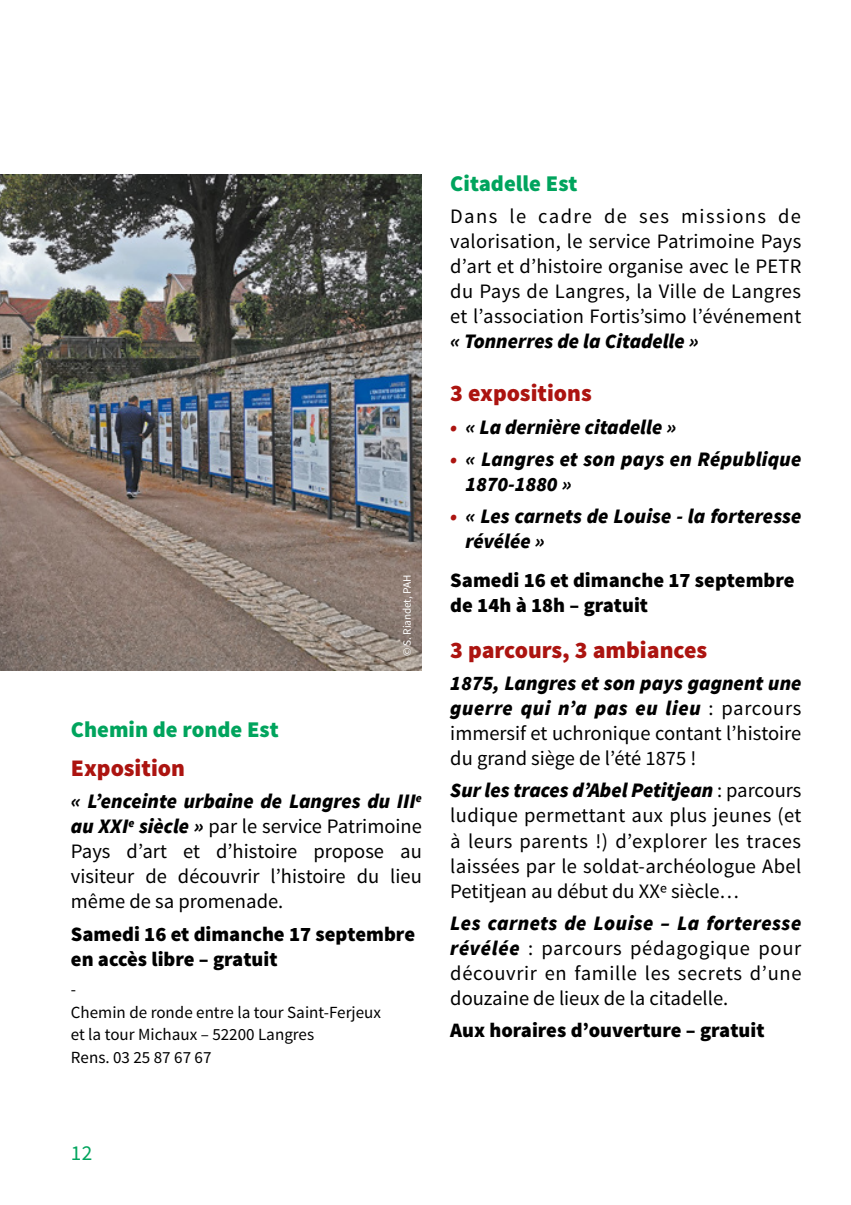
<style>
.page{position:relative;width:851px;height:1205px;background:#fff}
.page>*{position:absolute;margin:0;border:0;box-sizing:border-box;transform-origin:0 0}
.t1{font:900 23.75px "Source Sans Pro";color:#ac1410}
.t2{font:900 22.5px "Source Sans Pro";color:#00a45d}
.t3{font:21.25px "Source Sans Pro";color:#00a45d}
.t4{font:20.5px/25px "Source Sans Pro";color:#000;text-align:justify}
.t5{font:italic 900 20.5px/25px "Source Sans Pro";color:#000}
.t6{font:900 20.5px/25px "Source Sans Pro";color:#000}
.t7{font:17px/22.5px "Source Sans Pro";color:#000}
.t8{font:11.25px "Source Sans Pro";letter-spacing:-.01em;color:#fff}
.s1{font-weight:900;font-style:italic}
.s2{color:#ac1410}
</style>
<div class="page">
<img style="left:0;top:174px;width:422px;height:496px">
<p class="t8" style="left:400px;top:656px;width:83px;rotate:-90deg">© S. Riandet, PAH</p>
<p class="t2" style="left:71px;top:715px;width:209px">Chemin de ronde Est</p>
<p class="t1" style="left:71px;top:753px;width:115px">Exposition</p>
<p class="t4" style="left:71px;top:789px;width:352px"><span class="s1">« L’enceinte urbaine de Langres du III</span><sup>e </sup><span class="s1">au XXI</span><sup>e</sup> <span class="s1">siècle »</span> par le service Patrimoine Pays d’art et d’histoire propose au visiteur de découvrir l’histoire du lieu même de sa promenade.</p>
<p class="t6" style="left:71px;top:922px;width:345px">Samedi 16 et dimanche 17 septembre en accès libre – gratuit</p>
<p class="t7" style="left:71px;top:978px;width:311px">-<br>Chemin de ronde entre la tour Saint-Ferjeux et la tour Michaux – 52200 Langres<br>Rens. 03 25 87 67 67</p>
<p class="t2" style="left:450px;top:169px;width:129px">Citadelle Est</p>
<p class="t4" style="left:450px;top:204px;width:353px">Dans le cadre de ses missions de valorisation, le service Patrimoine Pays d’art et d’histoire organise avec le PETR du Pays de Langres, la Ville de Langres et l’association Fortis’simo l’événement</p>
<p class="t5" style="left:450px;top:329px;width:250px">« Tonnerres de la Citadelle »</p>
<p class="t1" style="left:450px;top:378px;width:143px">3 expositions</p>
<p class="t5" style="left:450px;top:414px;width:227px"><span class="s2">•</span> « La dernière citadelle »</p>
<p class="t5" style="left:465px;top:446px;width:337px;text-indent:-15px"><span class="s2">•</span> « Langres et son pays en République<br>1870-1880 »</p>
<p class="t5" style="left:465px;top:503px;width:337px;text-indent:-15px"><span class="s2">•</span> « Les carnets de Louise - la forteresse révélée »</p>
<p class="t6" style="left:450px;top:568px;width:345px">Samedi 16 et dimanche 17 septembre de 14h à 18h – gratuit</p>
<p class="t1" style="left:450px;top:635px;width:258px">3 parcours, 3 ambiances</p>
<p class="t4" style="left:450px;top:671px;width:353px"><span class="s1">1875, Langres et son pays gagnent une guerre qui n’a pas eu lieu</span> : parcours immersif et uchronique contant l’histoire du grand siège de l’été 1875 !</p>
<p class="t4" style="left:450px;top:778px;width:352px"><span class="s1">Sur les traces d’Abel Petitjean</span> : parcours ludique permettant aux plus jeunes (et à leurs parents !) d’explorer les traces laissées par le soldat-archéologue Abel Petitjean au début du XXᵉ siècle…</p>
<p class="t4" style="left:450px;top:910px;width:352px"><span class="s1">Les carnets de Louise – La forteresse révélée</span> : parcours pédagogique pour découvrir en famille les secrets d’une douzaine de lieux de la citadelle.</p>
<p class="t6" style="left:450px;top:1018px;width:316px">Aux horaires d’ouverture – gratuit</p>
<p class="t3" style="left:71px;top:1140px;width:23px">12</p>
</div>
